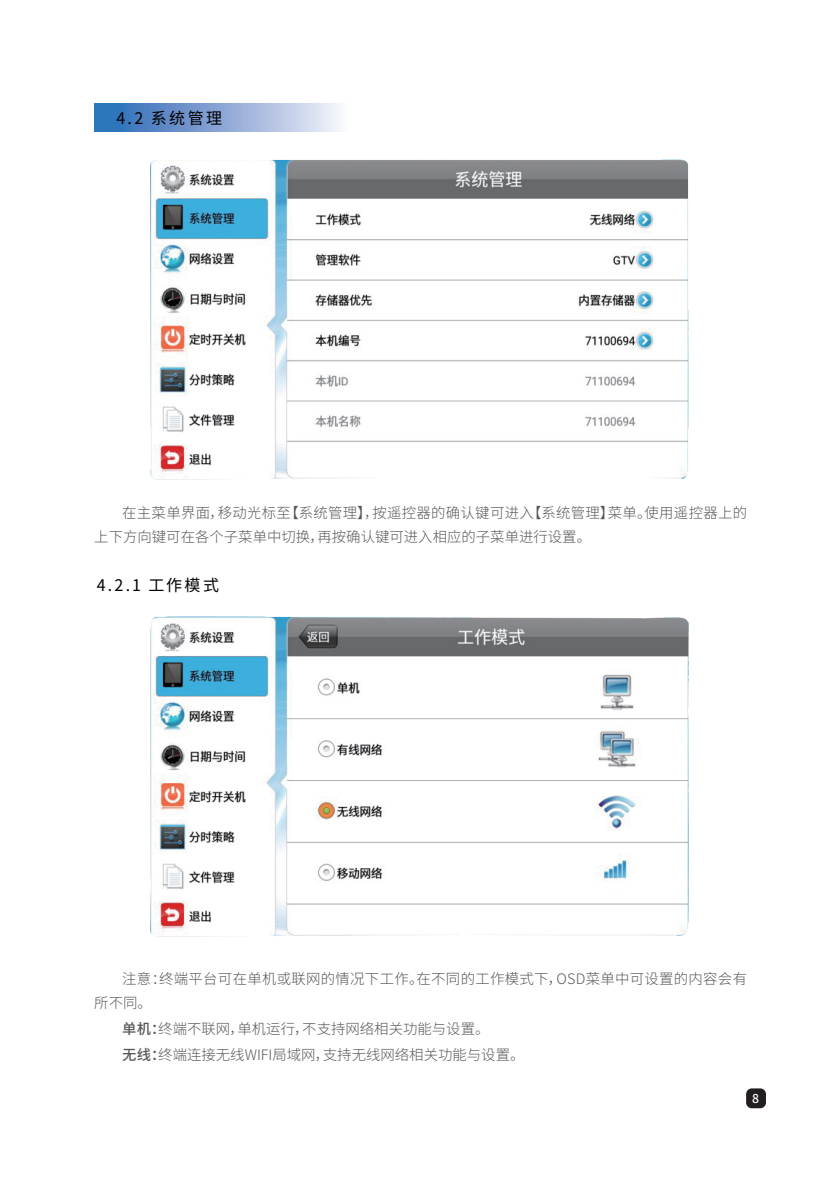
<style>
.page{position:relative;width:840px;height:1191px;background:#fff}
.page>*{position:absolute;margin:0;border:0;box-sizing:border-box;transform-origin:0 0}
.t1{font:16px "Source Han Sans CN";letter-spacing:.15em;color:#000}
.t2{font:300 14.4px/24px "Source Han Sans CN";letter-spacing:.02em;color:#57585a}
.t3{font:300 14.4px/26px "Source Han Sans CN";color:#57585a}
.t4{font:500 12.2px "Source Han Sans CN";color:#fff}
.s1{font-weight:500}
</style>
<div class="page">
<div style="left:95px;top:103px;width:253px;height:28px;background:linear-gradient(to right,#2265b4,#f8f1f9)"></div>
<img style="left:150px;top:159px;width:538px;height:320px">
<img style="left:150px;top:616px;width:538px;height:320px">
<div style="left:745px;top:1088px;width:20px;height:20px;background:#231f20;border-radius:6px"></div>
<p class="t1" style="left:117px;top:110px;width:107px">4.2 系统管理</p>
<p class="t2" style="left:94px;top:500px;width:654px;text-indent:28px">在主菜单界面，移动光标至【系统管理】，按遥控器的确认键可进入【系统管理】菜单。使用遥控器上的上下方向键可在各个子菜单中切换，再按确认键可进入相应的子菜单进行设置。</p>
<p class="t1" style="left:97px;top:576px;width:124px">4.2.1 工作模式</p>
<p class="t2" style="left:94px;top:966px;width:654px;text-indent:28px">注意：终端平台可在单机或联网的情况下工作。在不同的工作模式下，OSD菜单中可设置的内容会有所不同。</p>
<p class="t3" style="left:122px;top:1016px;width:403px"><span class="s1">单机：</span>终端不联网，单机运行，不支持网络相关功能与设置。<br><span class="s1">无线：</span>终端连接无线WIFI局域网，支持无线网络相关功能与设置。</p>
<p class="t4" style="left:751px;top:1091px;width:8px">8</p>
</div>
